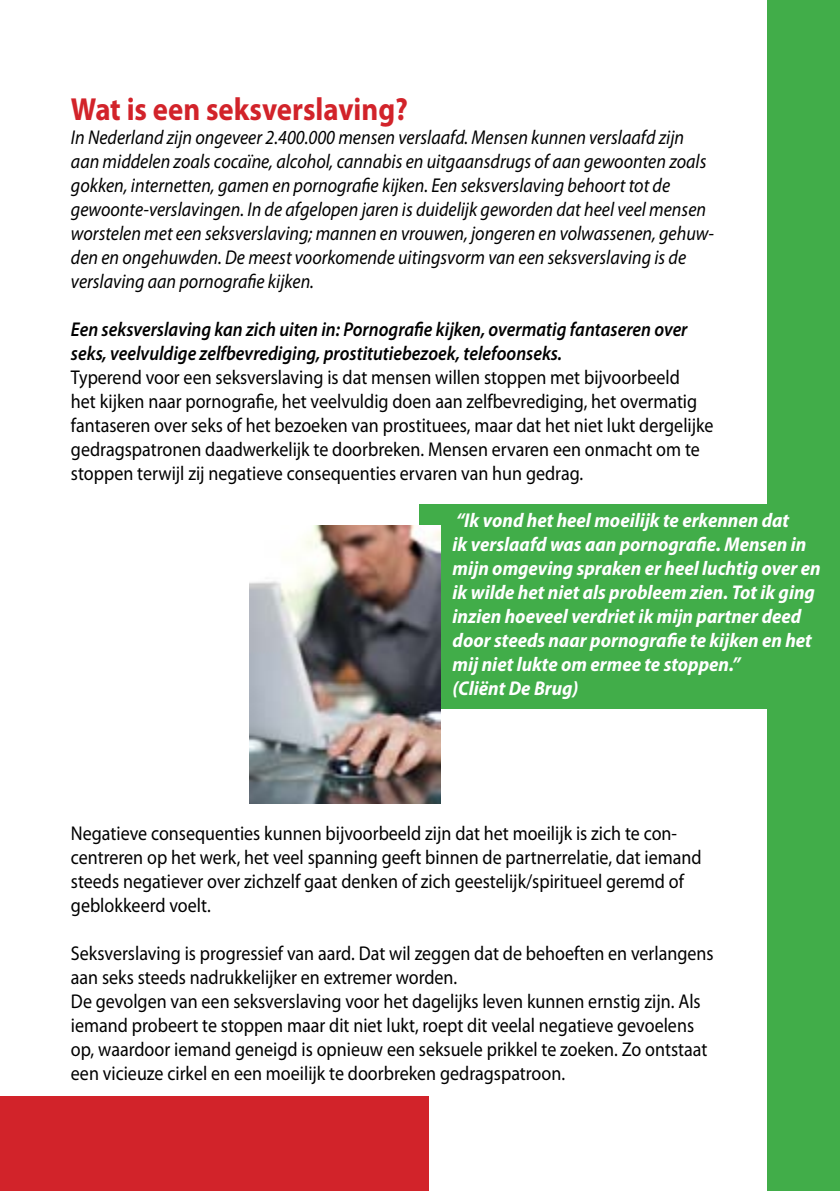
<style>
.page{position:relative;width:840px;height:1191px;background:#fff}
.page>*{position:absolute;margin:0;border:0;box-sizing:border-box;transform-origin:0 0}
.t1{font:700 32px "Myriad Pro";color:#d2232a;scale:.9 1}
.t2{font:20px/24px "Myriad Pro";color:#000;scale:.9 1}
.t3{font:italic 20px/24px "Myriad Pro";color:#000;scale:.9 1}
.t4{font:italic 700 semi-condensed 20px/24px "Myriad Pro";color:#fff}
.t5{font:italic 600 20px/24px "Myriad Pro";color:#000;scale:.9 1}
</style>
<div class="page">
<div style="left:766px;top:0;width:73px;height:1191px;background:#41ad49"></div>
<div style="left:0;top:1096px;width:428px;height:95px;background:#d2232a"></div>
<div style="left:418px;top:503px;width:421px;height:205px;background:#41ad49"></div>
<img style="left:249px;top:526px;width:191px;height:278px">
<h1 class="t1" style="left:71px;top:91px;width:376px">Wat is een seksverslaving?</h1>
<p class="t3" style="left:71px;top:125px;width:715px">In Nederland zijn ongeveer 2.400.000 mensen verslaafd. Mensen kunnen verslaafd zijn aan middelen zoals cocaïne, alcohol, cannabis en uitgaansdrugs of aan gewoonten zoals gokken, internetten, gamen en pornografie kijken. Een seksverslaving behoort tot de gewoonte-verslavingen. In de afgelopen jaren is duidelijk geworden dat heel veel mensen worstelen met een seksverslaving; mannen en vrouwen, jongeren en volwassenen, gehuw&shy;den en ongehuwden. De meest voorkomende uitingsvorm van een seksverslaving is de verslaving aan pornografie kijken.</p>
<p class="t5" style="left:71px;top:317px;width:686px">Een seksverslaving kan zich uiten in: Pornografie kijken, overmatig fantaseren over seks, veelvuldige zelfbevrediging, prostitutiebezoek, telefoonseks.</p>
<p class="t2" style="left:71px;top:365px;width:715px">Typerend voor een seksverslaving is dat mensen willen stoppen met bijvoorbeeld<br>het kijken naar pornografie, het veelvuldig doen aan zelfbevrediging, het overmatig fantaseren over seks of het bezoeken van prostituees, maar dat het niet lukt dergelijke gedragspatronen daadwerkelijk te doorbreken. Mensen ervaren een onmacht om te stoppen terwijl zij negatieve consequenties ervaren van hun gedrag.</p>
<p class="t4" style="left:452px;top:508px;width:369px">“Ik vond het heel moeilijk te erkennen dat<br>ik verslaafd was aan pornografie. Mensen in mijn omgeving spraken er heel luchtig over en ik wilde het niet als probleem zien. Tot ik ging inzien hoeveel verdriet ik mijn partner deed door steeds naar pornografie te kijken en het mij niet lukte om ermee te stoppen.”<br>(Cliënt De Brug)</p>
<p class="t2" style="left:71px;top:821px;width:701px">Negatieve consequenties kunnen bijvoorbeeld zijn dat het moeilijk is zich te con&shy;centreren op het werk, het veel spanning geeft binnen de partnerrelatie, dat iemand steeds negatiever over zichzelf gaat denken of zich geestelijk/spiritueel geremd of geblokkeerd voelt.</p>
<p class="t2" style="left:71px;top:941px;width:715px">Seksverslaving is progressief van aard. Dat wil zeggen dat de behoeften en verlangens aan seks steeds nadrukkelijker en extremer worden.<br>De gevolgen van een seksverslaving voor het dagelijks leven kunnen ernstig zijn. Als iemand probeert te stoppen maar dit niet lukt, roept dit veelal negatieve gevoelens op, waardoor iemand geneigd is opnieuw een seksuele prikkel te zoeken. Zo ontstaat een vicieuze cirkel en een moeilijk te doorbreken gedragspatroon.</p>
</div>
